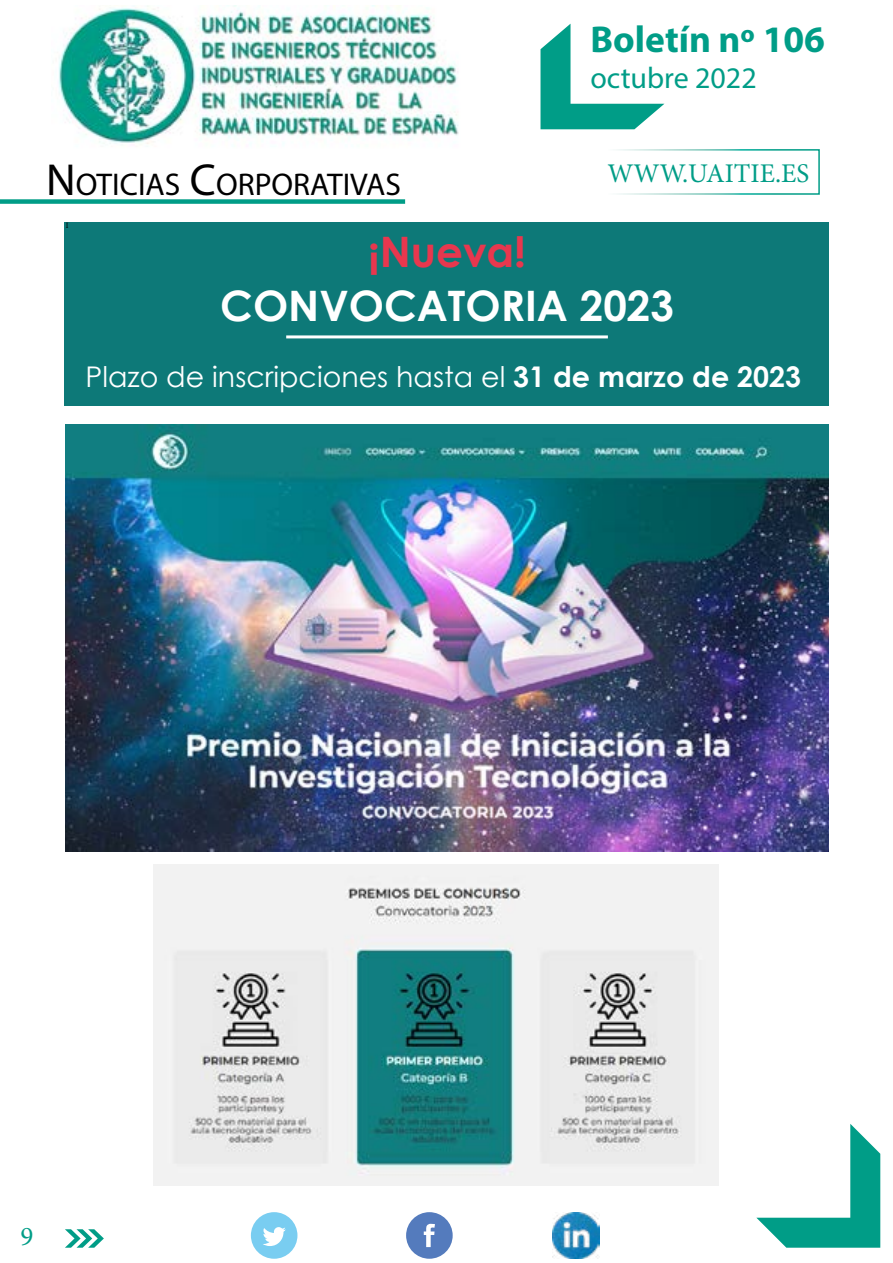
<style>
.page{position:relative;width:893px;height:1263px;background:#fff}
.page>*{position:absolute;margin:0;border:0;box-sizing:border-box;transform-origin:0 0}
.t1{font:45px "Myriad Pro";color:#000}
.t2{font:700 42px "Century Gothic";color:#fff}
.t3{font:700 42px "Century Gothic";color:#e8374e}
.t4{font:700 37.5px "Myriad Pro";color:#009d87}
.t5{font:31.5px "Myriad Pro";color:#000}
.t6{font:30px "Myriad Pro";color:#009d87}
.t7{font:28.5px "Century Gothic";color:#fff}
.t8{font:27px "Minion Pro";color:#009d87}
.t9{font:8.1px "Minion Pro";color:#000}
.s1{font-size:45px}
.s2{font-weight:700}
</style>
<div class="page">
<svg style="left:65px;top:1229px;width:39px;height:19px"></svg>
<div style="left:406px;top:1212px;width:47px;height:47px;background:#547bbd;border-radius:50%"></div>
<svg style="left:424px;top:1224px;width:11px;height:23px"></svg>
<div style="left:251px;top:1212px;width:46px;height:47px;background:#79cdf1;border-radius:50%"></div>
<svg style="left:263px;top:1227px;width:23px;height:19px"></svg>
<img style="left:553px;top:1212px;width:46px;height:47px">
<svg style="left:756px;top:1124px;width:124px;height:124px"></svg>
<svg style="left:540px;top:24px;width:124px;height:105px"></svg>
<div style="left:606px;top:149px;width:214px;height:46px;border:2px solid #fff"></div>
<img style="left:58px;top:6px;width:401px;height:138px">
<div style="left:0;top:199px;width:405px;height:5px;background:#009d87"></div>
<img style="left:65px;top:424px;width:764px;height:427px">
<div style="left:64px;top:222px;width:765px;height:184px;background:#0d7978"></div>
<hr style="left:286px;top:335px;width:322px;height:3px;background:#fff">
<img style="left:153px;top:865px;width:565px;height:321px">
<h3 class="t4" style="left:590px;top:15px;width:236px">Boletín nº 106</h3>
<p class="t6" style="left:590px;top:59px;width:168px">octubre 2022</p>
<h1 class="t1" style="left:46px;top:152px;width:31px">N</h1>
<p class="t8" style="left:607px;top:155px;width:204px">WWW.UAITIE.ES</p>
<p class="t5" style="left:76px;top:165px;width:327px">OTICIAS <span class="s1">C</span>ORPORATIVAS</p>
<p class="t9" style="left:66px;top:220px;width:4px">I</p>
<h2 class="t3" style="left:368px;top:220px;width:159px">¡Nueva!</h2>
<h2 class="t2" style="left:220px;top:274px;width:455px">CONVOCATORIA 2023</h2>
<p class="t7" style="left:86px;top:357px;width:717px">Plazo de inscripciones hasta el <span class="s2">31 de marzo de 2023</span></p>
<p class="t8" style="left:21px;top:1218px;width:14px">9</p>
</div>
